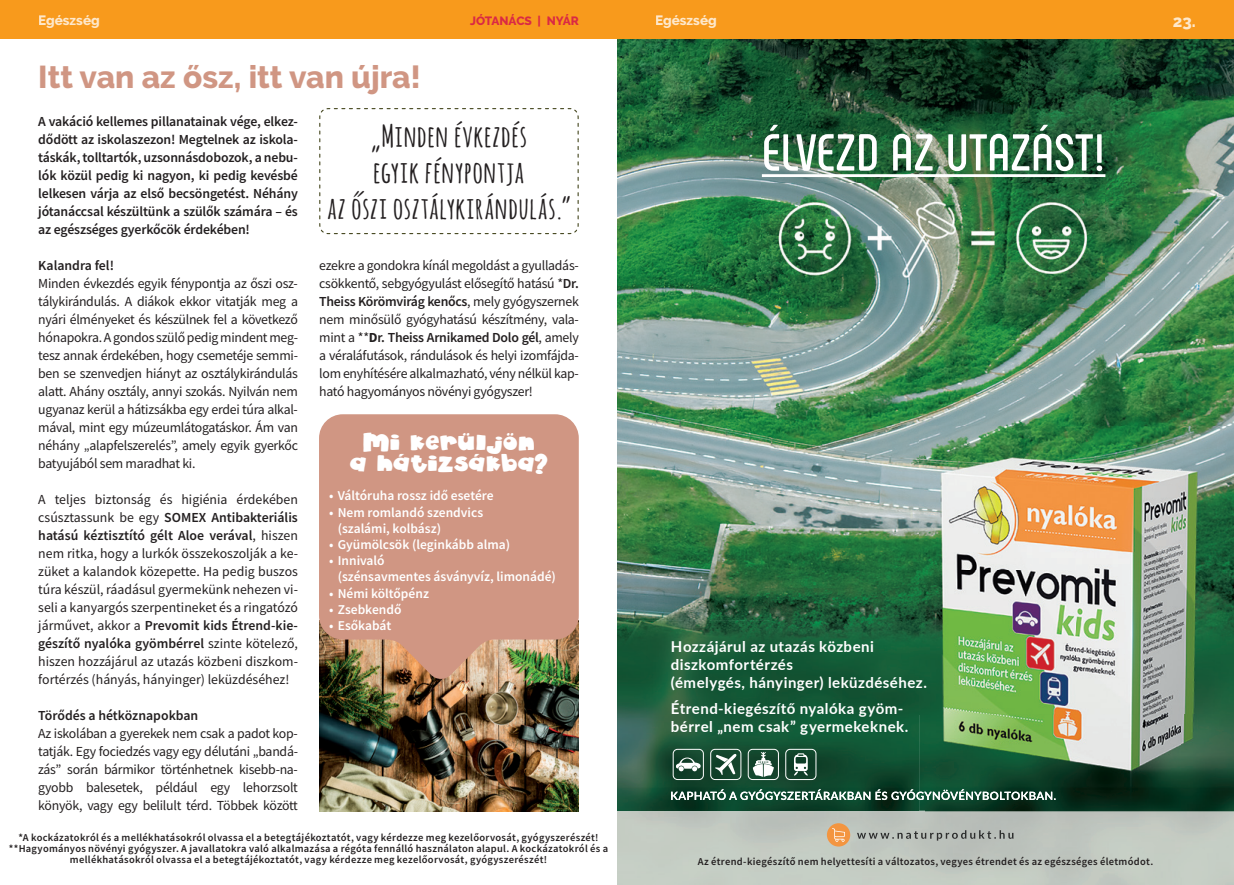
<style>
.page{position:relative;width:1234px;height:885px;background:#fff}
.page>*{position:absolute;margin:0;border:0;box-sizing:border-box;transform-origin:0 0}
.t1{font:800 31.5px "Raleway";color:#d09683}
.t2{font:700 30px/36px "Amatic";letter-spacing:.05em;color:#231f20;text-align:center}
.t3{font:19.5px/21px "aka Dylan Plain";letter-spacing:.05em;color:#fff;text-align:center}
.t4{font:800 16.5px "Raleway";color:#fee8cb}
.t5{font:700 15px/18px "Lato";letter-spacing:.035em;color:#fff}
.t6{font:13.8px/18px "Source Sans Pro";letter-spacing:-.02em;color:#231f20;text-align:justify}
.t7{font:600 13.8px/18px "Source Sans Pro";letter-spacing:-.01em;color:#231f20;text-align:justify}
.t8{font:600 13.5px/16.2px "Source Sans Pro";color:#fff}
.t9{font:800 13.5px "Raleway";color:#fee8cb}
.t10{font:800 12px "Raleway";color:#da2944}
.t11{font:600 10.5px/11.2px "Source Sans Pro";letter-spacing:.03em;color:#231f20;text-align:center}
.s1{font-weight:600}
.s2{font-weight:700}
</style>
<div class="page">
<svg style="left:319px;top:108px;width:260px;height:127px"></svg>
<img style="left:319px;top:680px;width:259px;height:131px">
<svg style="left:319px;top:414px;width:259px;height:266px;background:#c9947e"></svg>
<img style="left:617px;top:38px;width:616px;height:158px">
<img style="left:617px;top:196px;width:153px;height:615px">
<img style="left:1079px;top:196px;width:154px;height:230px">
<img style="left:770px;top:289px;width:309px;height:172px">
<img style="left:770px;top:461px;width:155px;height:350px">
<img style="left:925px;top:810px;width:308px;height:1px">
<img style="left:617px;top:811px;width:616px;height:73px">
<div style="left:672px;top:748px;width:31px;height:31px;border:1px solid #fff;border-radius:4px"></div>
<svg style="left:675px;top:757px;width:25px;height:14px"></svg>
<div style="left:710px;top:748px;width:31px;height:31px;border:1px solid #fff;border-radius:4px"></div>
<svg style="left:714px;top:753px;width:22px;height:22px"></svg>
<div style="left:747px;top:748px;width:31px;height:31px;border:1px solid #fff;border-radius:4px"></div>
<svg style="left:752px;top:752px;width:21px;height:24px"></svg>
<div style="left:785px;top:748px;width:31px;height:31px;border:1px solid #fff;border-radius:4px"></div>
<svg style="left:793px;top:753px;width:14px;height:22px"></svg>
<hr style="left:761px;top:174px;width:344px;height:3px;background:#fff">
<svg style="left:764px;top:125px;width:337px;height:46px"></svg>
<svg style="left:671px;top:789px;width:247px;height:11px"></svg>
<img style="left:761px;top:184px;width:342px;height:105px">
<img style="left:918px;top:426px;width:315px;height:384px">
<img style="left:941px;top:789px;width:78px;height:11px">
<svg style="left:826px;top:823px;width:24px;height:23px"></svg>
<svg style="left:831px;top:827px;width:13px;height:14px"></svg>
<img style="left:913px;top:830px;width:91px;height:10px">
<div style="left:0;top:0;width:1233px;height:38px;background:#f89a1c"></div>
<p class="t10" style="left:481px;top:14px;width:99px">JÓTANÁCS | ŐSZ</p>
<p class="t9" style="left:655px;top:13px;width:63px">Egészség</p>
<p class="t4" style="left:1172px;top:12px;width:24px">23.</p>
<p class="t9" style="left:38px;top:13px;width:63px">Egészség</p>
<p class="t10" style="left:470px;top:14px;width:110px">JÓTANÁCS | NYÁR</p>
<h1 class="t1" style="left:38px;top:59px;width:384px">Itt van az ősz, itt van újra!</h1>
<p class="t7" style="left:38px;top:112px;width:261px">A vakáció kellemes pillanatainak vége, elkez&shy;dődött az iskolaszezon! Megtelnek az iskola&shy;táskák, tolltartók, uzsonnásdobozok, a nebu&shy;lók közül pedig ki nagyon, ki pedig kevésbé lelkesen várja az első becsöngetést. Néhány jótanáccsal készültünk a szülők számára – és az egészséges gyerkőcök érdekében!</p>
<p class="t7" style="left:38px;top:256px;width:77px">Kalandra fel!</p>
<p class="t6" style="left:38px;top:274px;width:261px">Minden évkezdés egyik fénypontja az őszi osz&shy;tálykirándulás. A diákok ekkor vitatják meg a nyári élményeket és készülnek fel a következő hónapokra. A gondos szülő pedig mindent meg&shy;tesz annak érdekében, hogy csemetéje semmi&shy;ben se szenvedjen hiányt az osztálykirándulás alatt. Ahány osztály, annyi szokás. Nyilván nem ugyanaz kerül a hátizsákba egy erdei túra alkal&shy;mával, mint egy múzeumlátogatáskor. Ám van néhány „alapfelszerelés”, amely egyik gyerkőc batyujából sem maradhat ki.</p>
<p class="t6" style="left:38px;top:490px;width:261px">A teljes biztonság és higiénia érdekében csúsztassunk be egy <span class="s1">SOMEX Antibakteriális hatású kéztisztító gélt Aloe verával</span>, hiszen nem ritka, hogy a lurkók összekoszolják a ke&shy;züket a kalandok közepette. Ha pedig buszos túra készül, ráadásul gyermekünk nehezen vi&shy;seli a kanyargós szerpentineket és a ringatózó járművet, akkor a <span class="s1">Prevomit kids Étrend-kie&shy;gészítő nyalóka gyömbérrel</span> szinte kötelező, hiszen hozzájárul az utazás közbeni diszkom&shy;fortérzés (hányás, hányinger) leküzdéséhez!</p>
<p class="t7" style="left:38px;top:706px;width:161px">Törődés a hétköznapokban</p>
<p class="t6" style="left:38px;top:724px;width:261px">Az iskolában a gyerekek nem csak a padot kop&shy;tatják. Egy fociedzés vagy egy délutáni „bandá&shy;zás” során bármikor történhetnek kisebb-na&shy;gyobb balesetek, például egy lehorzsolt könyök, vagy egy belilult térd. Többek között</p>
<h2 class="t2" style="left:327px;top:117px;width:244px">„Minden évkezdés<br>egyik fénypontja<br>az őszi osztálykirándulás.”</h2>
<p class="t6" style="left:319px;top:256px;width:261px">ezekre a gondokra kínál megoldást a gyulladás&shy;csökkentő, sebgyógyulást elősegítő hatású *<span class="s1">Dr.<br>Theiss Körömvirág kenőcs</span>, mely gyógyszernek nem minősülő gyógyhatású készítmény, vala&shy;mint a **<span class="s2">D</span><span class="s1">r. Theiss Arnikamed Dolo gél</span>, amely a véraláfutások, rándulások és helyi izomfájda&shy;lom enyhítésére alkalmazható, vény nélkül kap&shy;ható hagyományos növényi gyógyszer!</p>
<h3 class="t3" style="left:350px;top:432px;width:199px">Mi kerüljön<br>a hátizsákba?</h3>
<p class="t8" style="left:329px;top:487px;width:166px">• Váltóruha rossz idő esetére</p>
<p class="t8" style="left:338px;top:504px;width:147px;text-indent:-9px">• Nem romlandó szendvics (szalámi, kolbász)</p>
<p class="t8" style="left:329px;top:536px;width:182px">• Gyümölcsök (leginkább alma)</p>
<p class="t8" style="left:338px;top:552px;width:220px;text-indent:-9px">• Innivaló<br>(szénsavmentes ásványvíz, limonádé)</p>
<p class="t8" style="left:329px;top:585px;width:101px">• Némi költőpénz</p>
<p class="t8" style="left:329px;top:601px;width:74px">• Zsebkendő</p>
<p class="t8" style="left:329px;top:617px;width:63px">• Esőkabát</p>
<p class="t11" style="left:9px;top:831px;width:600px">*A kockázatokról és a mellékhatásokról olvassa el a betegtájékoztatót, vagy kérdezze meg kezelőorvosát, gyógyszerészét! **Hagyományos növényi gyógyszer. A javallatokra való alkalmazása a régóta fennálló használaton alapul. A kockázatokról és a mellékhatásokról olvassa el a betegtájékoztatót, vagy kérdezze meg kezelőorvosát, gyógyszerészét!</p>
<p class="t5" style="left:670px;top:636px;width:257px">Hozzájárul az utazás közbeni diszkomfortérzés<br>(émelygés, hányinger) leküzdéséhez.</p>
<p class="t5" style="left:670px;top:698px;width:239px">Étrend-kiegészítő nyalóka gyöm&shy;bérrel „nem csak” gyermekeknek.</p>
<p class="t11" style="left:697px;top:855px;width:457px">Az étrend-kiegészítő nem helyettesíti a változatos, vegyes étrendet és az egészséges életmódot.</p>
</div>
